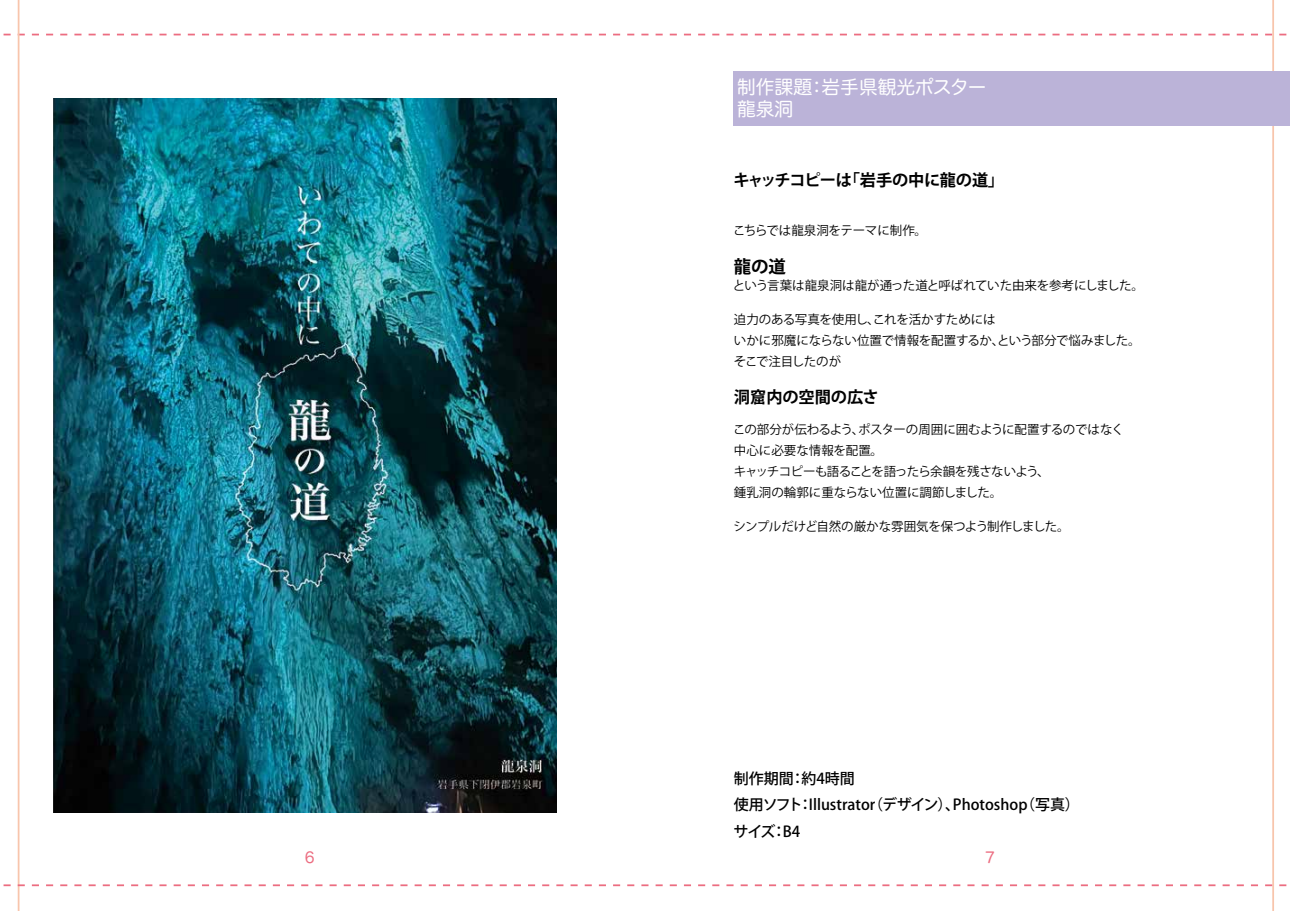
<style>
.page{position:relative;width:1290px;height:911px;background:#fff}
.page>*{position:absolute;margin:0;border:0;box-sizing:border-box;transform-origin:0 0}
.t1{font:18.75px/21.2px "Hira Maru Pro W4";color:#fff}
.t2{font:700 17.5px "Koz Go Pro";color:#000}
.t3{font:700 16.25px "Koz Go Pro";letter-spacing:-.03em;color:#000}
.t4{font:700 16.25px "Koz Go Pro";letter-spacing:-.01em;color:#000}
.t5{font:500 15px/26.2px "Koz Go Pro";color:#000}
.t6{font:15px "Hira Maru Pro W4";color:#ec6d81}
.t7{font:12.5px/21.2px "Koz Go Pro";letter-spacing:-.02em;color:#000}
</style>
<div class="page">
<svg style="left:3px;top:34px;width:1284px;height:1px"></svg>
<hr style="left:18px;top:0;width:1px;height:911px;background:#f8c5ac">
<hr style="left:1272px;top:0;width:2px;height:911px;background:#f8c5ac">
<svg style="left:3px;top:884px;width:1284px;height:2px"></svg>
<img style="left:53px;top:98px;width:503px;height:715px">
<div style="left:733px;top:71px;width:557px;height:54px;background:#bbb3d8"></div>
<h1 class="t1" style="left:737px;top:76px;width:251px">制作課題：岩手県観光ポスター龍泉洞</h1>
<h3 class="t3" style="left:733px;top:169px;width:272px">キャッチコピーは「岩手の中に龍の道」</h3>
<p class="t7" style="left:733px;top:220px;width:196px">こちらでは龍泉洞をテーマに制作。</p>
<h2 class="t2" style="left:734px;top:255px;width:54px">龍の道</h2>
<p class="t7" style="left:733px;top:275px;width:413px">という言葉は龍泉洞は龍が通った道と呼ばれていた由来を参考にしました。</p>
<p class="t7" style="left:734px;top:309px;width:408px">迫力のある写真を使用し、これを活かすためには<br>いかに邪魔にならない位置で情報を配置するか、という部分で悩みました。そこで注目したのが</p>
<h3 class="t4" style="left:734px;top:387px;width:146px">洞窟内の空間の広さ</h3>
<p class="t7" style="left:733px;top:419px;width:392px">この部分が伝わるよう、ポスターの周囲に囲むように配置するのではなく中心に必要な情報を配置。<br>キャッチコピーも語ることを語ったら余韻を残さないよう、<br>鍾乳洞の輪郭に重ならない位置に調節しました。</p>
<p class="t7" style="left:733px;top:516px;width:338px">シンプルだけど自然の厳かな雰囲気を保つよう制作しました。</p>
<p class="t5" style="left:734px;top:766px;width:348px">制作期間：約4時間<br>使用ソフト：Illustrator（デザイン）、Photoshop（写真）サイズ：B4</p>
<p class="t6" style="left:305px;top:844px;width:26px">6　</p>
<p class="t6" style="left:985px;top:844px;width:26px">7　</p>
</div>
